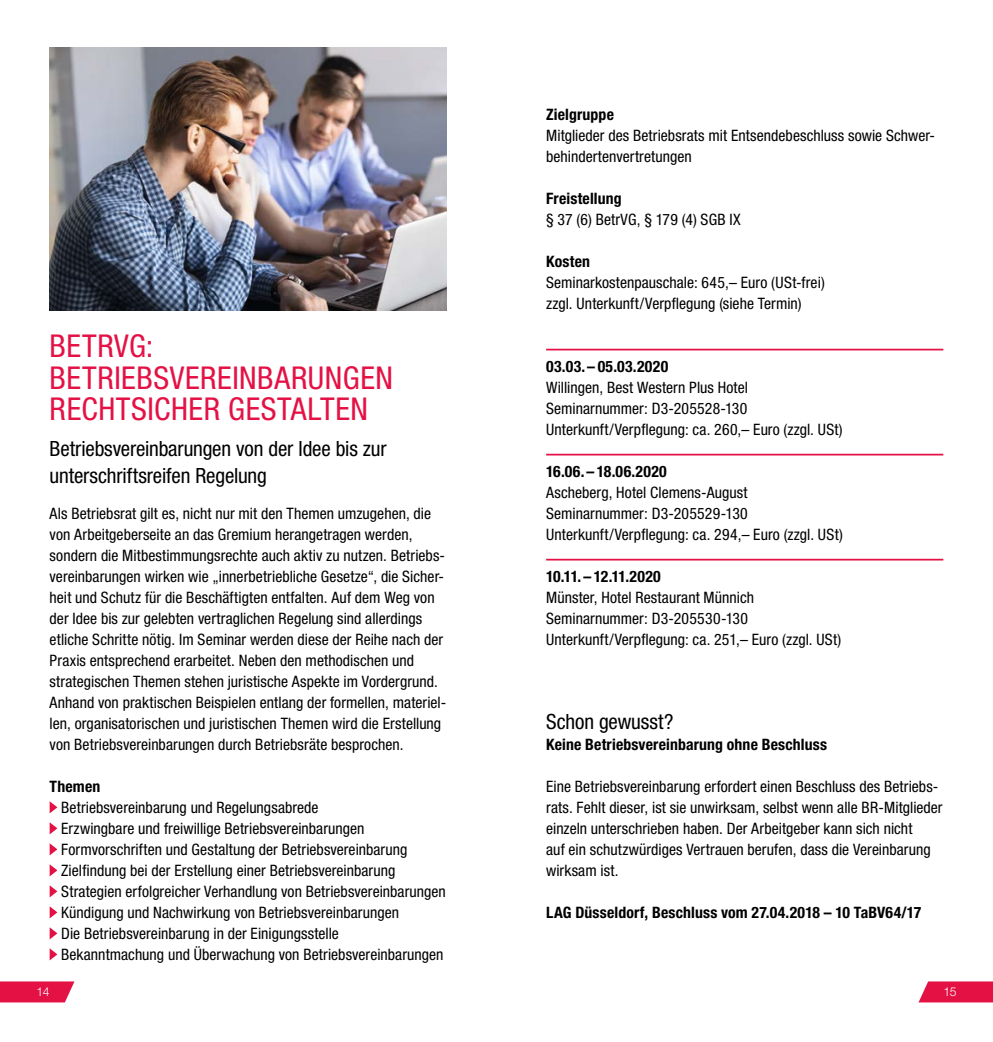
<style>
.page{position:relative;width:993px;height:1042px;background:#fff}
.page>*{position:absolute;margin:0;border:0;box-sizing:border-box;transform-origin:0 0}
.t1{font:condensed 31.5px/31.5px "Helvetica Neue LT Std";letter-spacing:.015em;color:#e41145}
.t2{font:condensed 21px/26.2px "Helvetica Neue LT Std";letter-spacing:-.01em;color:#000}
.t3{font:condensed 15.75px/21px "Helvetica Neue LT Std";letter-spacing:.005em;color:#000}
.t4{font:700 condensed 15.75px "Helvetica Neue LT Std";letter-spacing:.01em;color:#000}
.t5{font:700 condensed 15.75px "Helvetica Neue LT Std";letter-spacing:-.03em;color:#000}
.t6{font:300 12.25px "Helvetica Neue LT Std";color:#fff}
</style>
<div class="page">
<hr style="left:546px;top:349px;width:397px;height:1px;background:#e41145">
<hr style="left:546px;top:454px;width:397px;height:1px;background:#e41145">
<hr style="left:546px;top:559px;width:397px;height:1px;background:#e41145">
<svg style="left:50px;top:801px;width:7px;height:12px"></svg>
<svg style="left:50px;top:822px;width:7px;height:12px"></svg>
<svg style="left:50px;top:843px;width:7px;height:12px"></svg>
<svg style="left:50px;top:864px;width:7px;height:12px"></svg>
<svg style="left:50px;top:885px;width:7px;height:12px"></svg>
<svg style="left:50px;top:906px;width:7px;height:12px"></svg>
<svg style="left:50px;top:927px;width:7px;height:12px"></svg>
<svg style="left:50px;top:948px;width:7px;height:12px"></svg>
<img style="left:50px;top:48px;width:396px;height:262px">
<svg style="left:0;top:981px;width:74px;height:21px;background:#e62353"></svg>
<svg style="left:918px;top:981px;width:74px;height:21px;background:#e62756"></svg>
<h1 class="t1" style="left:50px;top:330px;width:345px">BETRVG:<br>BETRIEBSVEREINBARUNGEN<br>RECHTSICHER GESTALTEN</h1>
<h2 class="t2" style="left:50px;top:436px;width:338px">Betriebsvereinbarungen von der Idee bis zur unterschriftsreifen Regelung</h2>
<p class="t3" style="left:50px;top:503px;width:398px">Als Betriebsrat gilt es, nicht nur mit den Themen umzugehen, die von Arbeitgeberseite an das Gremium herangetragen werden, sondern die Mitbestimmungsrechte auch aktiv zu nutzen. Betriebs&shy;vereinbarungen wirken wie „innerbetriebliche Gesetze“, die Sicher&shy;heit und Schutz für die Beschäftigten entfalten. Auf dem Weg von der Idee bis zur gelebten vertraglichen Regelung sind allerdings etliche Schritte nötig. Im Seminar werden diese der Reihe nach der Praxis entsprechend erarbeitet. Neben den methodischen und strategischen Themen stehen juristische Aspekte im Vordergrund.<br>Anhand von praktischen Beispielen entlang der formellen, materiel&shy;len, organisatorischen und juristischen Themen wird die Erstellung von Betriebsvereinbarungen durch Betriebsräte besprochen.</p>
<p class="t4" style="left:50px;top:777px;width:52px">Themen</p>
<p class="t3" style="left:61px;top:797px;width:386px">Betriebsvereinbarung und Regelungsabrede<br>Erzwingbare und freiwillige Betriebsvereinbarungen Formvorschriften und Gestaltung der Betriebsvereinbarung Zielfindung bei der Erstellung einer Betriebsvereinbarung Strategien erfolgreicher Verhandlung von Betriebsvereinbarungen Kündigung und Nachwirkung von Betriebsvereinbarungen<br>Die Betriebsvereinbarung in der Einigungsstelle Bekanntmachung und Überwachung von Betriebsvereinbarungen</p>
<p class="t4" style="left:546px;top:105px;width:69px">Zielgruppe</p>
<p class="t3" style="left:546px;top:125px;width:390px">Mitglieder des Betriebsrats mit Entsendebeschluss sowie Schwer&shy;behindertenvertretungen</p>
<p class="t4" style="left:546px;top:189px;width:77px">Freistellung</p>
<p class="t3" style="left:546px;top:209px;width:196px">§ 37 (6) BetrVG, § 179 (4) SGB IX</p>
<p class="t4" style="left:546px;top:252px;width:45px">Kosten</p>
<p class="t3" style="left:546px;top:272px;width:280px">Seminarkostenpauschale: 645,– Euro (USt-frei) zzgl. Unterkunft/Verpflegung (siehe Termin)</p>
<p class="t4" style="left:546px;top:357px;width:124px">03.03.– 05.03.2020</p>
<p class="t3" style="left:546px;top:377px;width:298px">Willingen, Best Western Plus Hotel<br>Seminarnummer: D3-205528-130<br>Unterkunft/Verpflegung: ca. 260,– Euro (zzgl. USt)</p>
<p class="t4" style="left:546px;top:462px;width:122px">16.06.– 18.06.2020</p>
<p class="t3" style="left:546px;top:482px;width:298px">Ascheberg, Hotel Clemens-August<br>Seminarnummer: D3-205529-130<br>Unterkunft/Verpflegung: ca. 294,– Euro (zzgl. USt)</p>
<p class="t5" style="left:546px;top:567px;width:116px">10.11.– 12.11.2020</p>
<p class="t3" style="left:546px;top:587px;width:296px">Münster, Hotel Restaurant Münnich<br>Seminarnummer: D3-205530-130<br>Unterkunft/Verpflegung: ca. 251,– Euro (zzgl. USt)</p>
<h2 class="t2" style="left:546px;top:709px;width:129px">Schon gewusst?</h2>
<p class="t4" style="left:546px;top:735px;width:282px">Keine Betriebsvereinbarung ohne Beschluss</p>
<p class="t3" style="left:546px;top:776px;width:398px">Eine Betriebsvereinbarung erfordert einen Beschluss des Betriebs&shy;rats. Fehlt dieser, ist sie unwirksam, selbst wenn alle BR-Mitglieder einzeln unterschrieben haben. Der Arbeitgeber kann sich nicht<br>auf ein schutzwürdiges Vertrauen berufen, dass die Vereinbarung wirksam ist.</p>
<p class="t4" style="left:546px;top:903px;width:376px">LAG Düsseldorf, Beschluss vom 27.04.2018 – 10 TaBV64/17</p>
<p class="t6" style="left:37px;top:984px;width:15px">14</p>
<p class="t6" style="left:943px;top:984px;width:15px">15</p>
</div>
